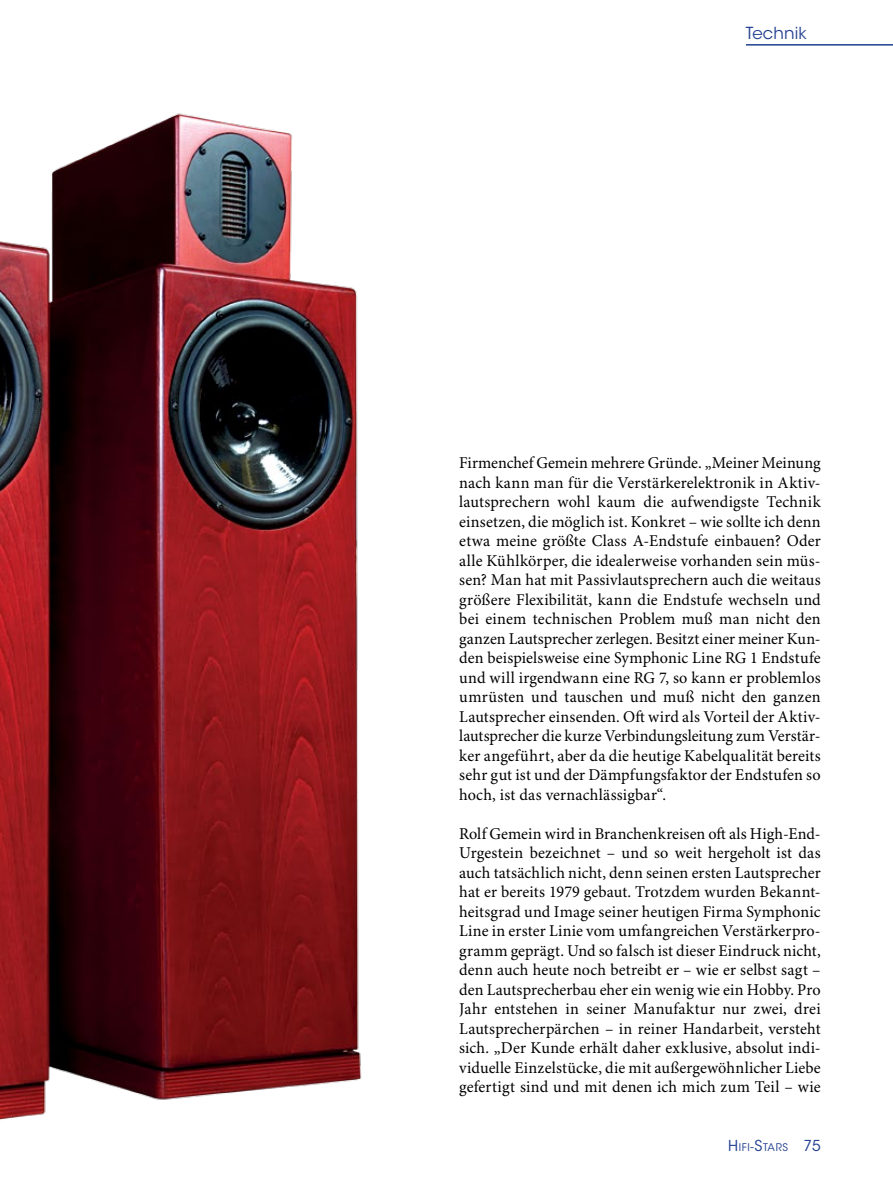
<style>
.page{position:relative;width:893px;height:1191px;background:#fff}
.page>*{position:absolute;margin:0;border:0;box-sizing:border-box;transform-origin:0 0}
.t1{font:16.5px/19.5px "Minion Pro";letter-spacing:.01em;color:#000;text-align:justify}
.t2{font:16.5px "ITC Avant Garde Std";letter-spacing:.01em;color:#224090}
.t3{font:15px "ITC Avant Garde Std";color:#224090}
.t4{font:10.5px "ITC Avant Garde Std";letter-spacing:.055em;color:#224090}
.s1{font-size:15px}
.s2{font-size:12px}
</style>
<div class="page">
<img style="left:0;top:113px;width:362px;height:1007px">
<hr style="left:746px;top:44px;width:147px;height:2px;background:#224090">
<p class="t2" style="left:746px;top:23px;width:62px">Technik</p>
<p class="t1" style="left:459px;top:454px;width:363px">Firmenchef Gemein mehrere Gründe. „Meiner Meinung nach kann man für die Verstärkerelektronik in Aktiv&shy;lautsprechern wohl kaum die aufwendigste Technik einsetzen, die möglich ist. Konkret – wie sollte ich denn etwa meine größte Class A-Endstufe einbauen? Oder alle Kühlkörper, die idealerweise vorhanden sein müs&shy;sen? Man hat mit Passivlautsprechern auch die weitaus größere Flexibilität, kann die Endstufe wechseln und bei einem technischen Problem muß man nicht den ganzen Lautsprecher zerlegen. Besitzt einer meiner Kun&shy;den beispielsweise eine Symphonic Line RG 1 Endstufe und will irgendwann eine RG 7, so kann er problemlos umrüsten und tauschen und muß nicht den ganzen Lautsprecher einsenden. Oft wird als Vorteil der Aktiv&shy;lautsprecher die kurze Verbindungsleitung zum Verstär&shy;ker angeführt, aber da die heutige Kabelqualität bereits sehr gut ist und der Dämpfungsfaktor der Endstufen so hoch, ist das vernachlässigbar“.</p>
<p class="t1" style="left:459px;top:824px;width:363px">Rolf Gemein wird in Branchenkreisen oft als High-End-Urgestein bezeichnet – und so weit hergeholt ist das auch tatsächlich nicht, denn seinen ersten Lautsprecher hat er bereits 1979 gebaut. Trotzdem wurden Bekannt&shy;heitsgrad und Image seiner heutigen Firma Symphonic Line in erster Linie vom umfangreichen Verstärkerpro&shy;gramm geprägt. Und so falsch ist dieser Eindruck nicht, denn auch heute noch betreibt er – wie er selbst sagt – den Lautsprecherbau eher ein wenig wie ein Hobby. Pro Jahr entstehen in seiner Manufaktur nur zwei, drei Lautsprecherpärchen – in reiner Handarbeit, versteht sich. „Der Kunde erhält daher exklusive, absolut indi&shy;viduelle Einzelstücke, die mit außergewöhnlicher Liebe gefertigt sind und mit denen ich mich zum Teil – wie</p>
<p class="t4" style="left:728px;top:1140px;width:61px"><span class="s1">H</span>IFI<span class="s2">-</span><span class="s1">S</span>TARS</p>
<p class="t3" style="left:803px;top:1136px;width:19px">75</p>
</div>
